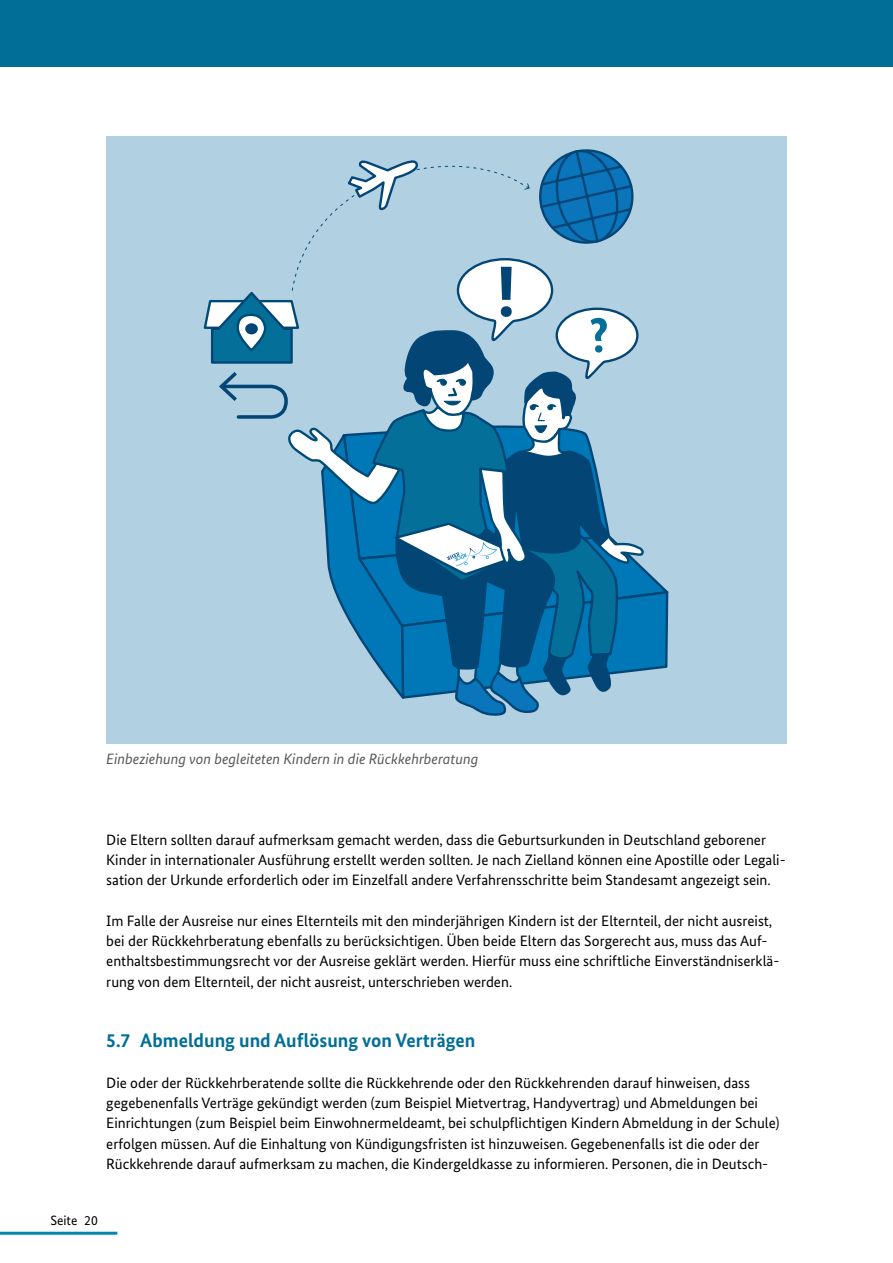
<style>
.page{position:relative;width:893px;height:1263px;background:#fff}
.page>*{position:absolute;margin:0;border:0;box-sizing:border-box;transform-origin:0 0}
.t1{font:700 19.5px "Bundes Sans";color:#006e96}
.t2{font:15px/20.2px "Bundes Sans";color:#000}
.t3{font:italic 15px "Bundes Sans";color:#575756}
.t4{font:13.5px "Bundes Sans";color:#000}
</style>
<div class="page">
<hr style="left:0;top:1232px;width:117px;height:3px;background:#0088ad">
<div style="left:0;top:0;width:893px;height:67px;background:#006e96"></div>
<div style="left:106px;top:136px;width:681px;height:608px;background:#b1d0e2"></div>
<svg style="left:202px;top:136px;width:468px;height:580px;background:#7dafcb"></svg>
<p class="t3" style="left:106px;top:750px;width:374px">Einbeziehung von begleiteten Kindern in die Rückkehrberatung</p>
<p class="t2" style="left:106px;top:829px;width:681px">Die Eltern sollten darauf aufmerksam gemacht werden, dass die Geburtsurkunden in Deutschland geborener<br>Kinder in internationaler Ausführung erstellt werden sollten. Je nach Zielland können eine Apostille oder Legali&shy;sation der Urkunde erforderlich oder im Einzelfall andere Verfahrensschritte beim Standesamt angezeigt sein.</p>
<p class="t2" style="left:106px;top:910px;width:675px">Im Falle der Ausreise nur eines Elternteils mit den minderjährigen Kindern ist der Elternteil, der nicht ausreist, bei der Rückkehrberatung ebenfalls zu berücksichtigen. Üben beide Eltern das Sorgerecht aus, muss das Auf&shy;enthaltsbestimmungsrecht vor der Ausreise geklärt werden. Hierfür muss eine schriftliche Einverständniserklä&shy;rung von dem Elternteil, der nicht ausreist, unterschrieben werden.</p>
<h2 class="t1" style="left:106px;top:1029px;width:371px">5.7 Abmeldung und Auflösung von Verträgen</h2>
<p class="t2" style="left:106px;top:1072px;width:675px">Die oder der Rückkehrberatende sollte die Rückkehrende oder den Rückkehrenden darauf hinweisen, dass gegebenenfalls Verträge gekündigt werden (zum Beispiel Mietvertrag, Handyvertrag) und Abmeldungen bei Einrichtungen (zum Beispiel beim Einwohnermeldeamt, bei schulpflichtigen Kindern Abmeldung in der Schule) erfolgen müssen. Auf die Einhaltung von Kündigungsfristen ist hinzuweisen. Gegebenenfalls ist die oder der Rückkehrende darauf aufmerksam zu machen, die Kindergeldkasse zu informieren. Personen, die in Deutsch-</p>
<p class="t4" style="left:50px;top:1212px;width:49px">Seite 20</p>
</div>
